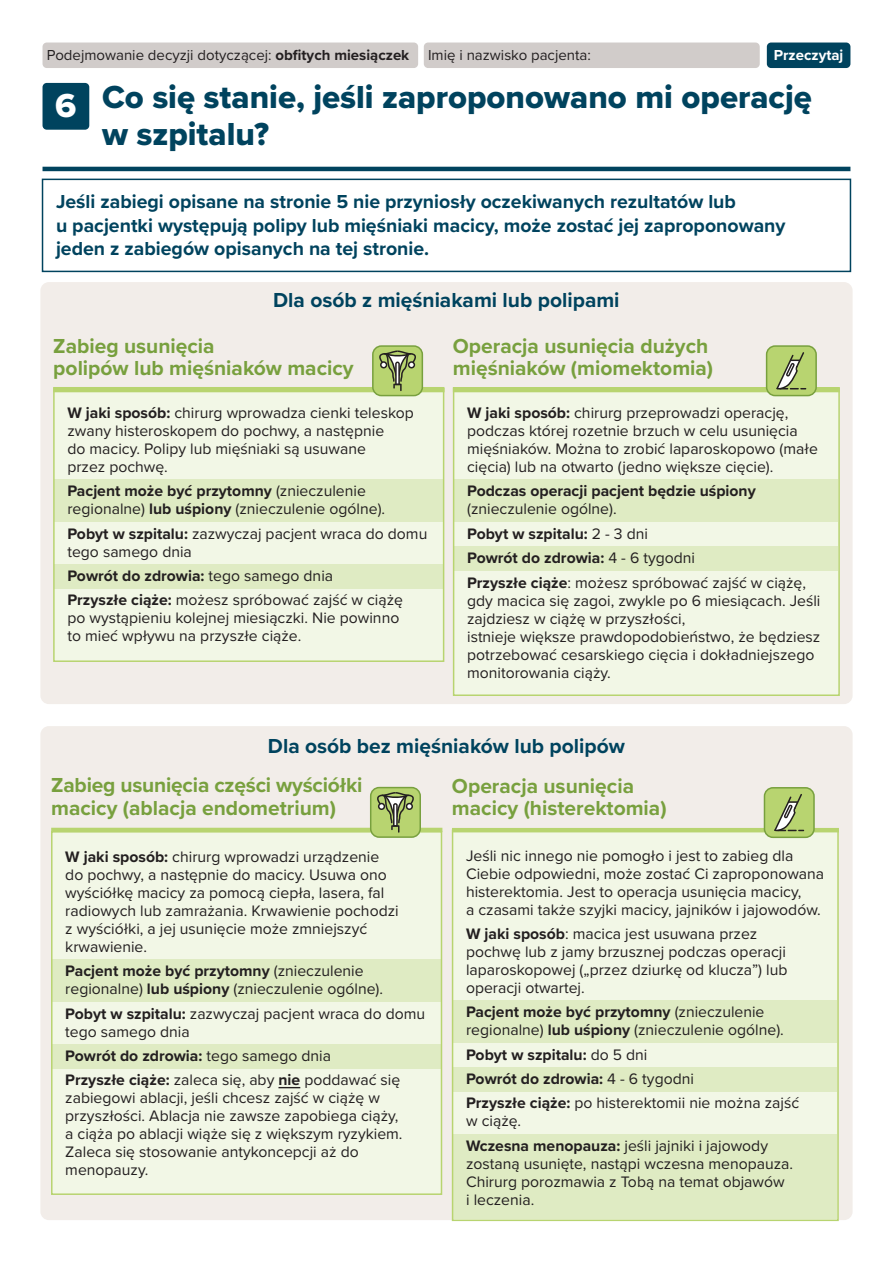
<style>
.page{position:relative;width:893px;height:1263px;background:#fff}
.page>*{position:absolute;margin:0;border:0;box-sizing:border-box;transform-origin:0 0}
.t1{font:33px/37.5px "Proxima Nova Extrabld";color:#00435e}
.t2{font:700 21px/22.5px "Proxima Nova";color:#78a03e}
.t3{font:700 21px "Proxima Nova";color:#00435e}
.P_-_Black{font:700 19.5px/23.4px "Proxima Nova";color:#00435e}
.P_-_Black-2{font:15.75px/18px "Proxima Nova";color:#231f20}
.P_-_Black-3{font:700 15.75px/18px "Proxima Nova";color:#231f20}
.P_-_Black-4{font:15px "Proxima Nova";color:#231f20}
.P_-_Black-5{font:700 15px "Proxima Nova";color:#fff}
.s1{font-weight:700}
.s2{font-size:34.5px;color:#fff}
.s3{font-weight:400}
</style>
<div class="page">
<div style="left:43px;top:83px;width:46px;height:47px;background:#00435e;border-radius:4px"></div>
<hr style="left:43px;top:167px;width:807px;height:4px;background:#00435e">
<div style="left:40px;top:726px;width:813px;height:494px;background:#f2ede9;border-radius:9px"></div>
<div style="left:40px;top:282px;width:813px;height:422px;background:#f2ede9;border-radius:9px"></div>
<div style="left:54px;top:388px;width:390px;height:273px;background:#f2f7e6"></div>
<div style="left:55px;top:480px;width:388px;height:42px;background:#dfebc3"></div>
<div style="left:55px;top:564px;width:388px;height:25px;background:#dfebc3"></div>
<div style="left:53px;top:387px;width:391px;height:275px;border:2px solid #b8d470"></div>
<div style="left:52px;top:832px;width:389px;height:362px;background:#f2f7e6"></div>
<div style="left:53px;top:959px;width:388px;height:43px;background:#dfebc3"></div>
<div style="left:53px;top:1044px;width:388px;height:24px;background:#dfebc3"></div>
<svg style="left:278px;top:1087px;width:22px;height:1px"></svg>
<div style="left:51px;top:831px;width:391px;height:364px;border:2px solid #b8d470"></div>
<div style="left:454px;top:388px;width:385px;height:307px;background:#f2f7e6"></div>
<div style="left:454px;top:480px;width:384px;height:42px;background:#dfebc3"></div>
<div style="left:454px;top:546px;width:384px;height:25px;background:#dfebc3"></div>
<div style="left:453px;top:387px;width:387px;height:309px;border:2px solid #b8d470"></div>
<div style="left:453px;top:830px;width:385px;height:390px;background:#f2f7e6"></div>
<div style="left:453px;top:1000px;width:384px;height:43px;background:#dfebc3"></div>
<div style="left:453px;top:1067px;width:384px;height:24px;background:#dfebc3"></div>
<div style="left:453px;top:1134px;width:384px;height:85px;background:#dfebc3"></div>
<div style="left:452px;top:829px;width:387px;height:392px;border:2px solid #b8d470"></div>
<div style="left:767px;top:43px;width:83px;height:25px;background:#00435e;border-radius:4px"></div>
<div style="left:43px;top:43px;width:375px;height:25px;background:#d1ccca;border-radius:4px"></div>
<div style="left:424px;top:43px;width:336px;height:25px;background:#d1ccca;border-radius:4px"></div>
<hr style="left:53px;top:388px;width:392px;height:4px;background:#b8d470">
<hr style="left:51px;top:828px;width:391px;height:4px;background:#b8d470">
<hr style="left:453px;top:388px;width:387px;height:4px;background:#b8d470">
<hr style="left:452px;top:828px;width:387px;height:4px;background:#b8d470">
<div style="left:373px;top:346px;width:49px;height:50px;background:#b8d470;border-radius:9px"></div>
<div style="left:372px;top:345px;width:51px;height:51px;border:2px solid #78a03e;border-radius:9px"></div>
<svg style="left:379px;top:350px;width:37px;height:41px"></svg>
<div style="left:371px;top:787px;width:49px;height:50px;background:#b8d470;border-radius:9px"></div>
<div style="left:370px;top:787px;width:51px;height:51px;border:2px solid #78a03e;border-radius:9px"></div>
<svg style="left:377px;top:792px;width:37px;height:41px"></svg>
<div style="left:42px;top:179px;width:809px;height:93px;border:2px solid #00435e"></div>
<div style="left:767px;top:346px;width:49px;height:50px;background:#b8d470;border-radius:9px"></div>
<div style="left:766px;top:345px;width:51px;height:51px;border:2px solid #78a03e;border-radius:9px"></div>
<svg style="left:776px;top:352px;width:30px;height:37px"></svg>
<div style="left:764px;top:788px;width:50px;height:49px;background:#b8d470;border-radius:9px"></div>
<div style="left:764px;top:787px;width:51px;height:51px;border:2px solid #78a03e;border-radius:9px"></div>
<svg style="left:774px;top:794px;width:30px;height:37px"></svg>
<p class="P_-_Black-4" style="left:47px;top:44px;width:364px">Podejmowanie decyzji dotyczącej: <span class="s1">obfitych miesiączek</span></p>
<p class="P_-_Black-4" style="left:428px;top:44px;width:164px">Imię i nazwisko pacjenta:</p>
<p class="P_-_Black-5" style="left:774px;top:44px;width:71px">Przeczytaj</p>
<h2 class="t1" style="left:102px;top:78px;width:711px;text-indent:-47px"><span class="s2">6</span> Co się stanie, jeśli zaproponowano mi operację w szpitalu?</h2>
<p class="P_-_Black" style="left:56px;top:190px;width:731px">Jeśli zabiegi opisane na stronie 5 nie przyniosły oczekiwanych rezultatów lub<br>u pacjentki występują polipy lub mięśniaki macicy, może zostać jej zaproponowany jeden z zabiegów opisanych na tej stronie.</p>
<h2 class="t3" style="left:273px;top:284px;width:348px">Dla osób z mięśniakami lub polipami</h2>
<h3 class="t2" style="left:53px;top:334px;width:302px">Zabieg usunięcia<br>polipów lub mięśniaków macicy</h3>
<p class="P_-_Black-2" style="left:67px;top:403px;width:348px"><span class="s1">W jaki sposób:</span> chirurg wprowadza cienki teleskop zwany histeroskopem do pochwy, a następnie<br>do macicy. Polipy lub mięśniaki są usuwane<br>przez pochwę.</p>
<p class="P_-_Black-2" style="left:67px;top:481px;width:319px"><span class="s1">Pacjent może być przytomny</span> (znieczulenie regionalne) <span class="s1">lub uśpiony</span> (znieczulenie ogólne).</p>
<p class="P_-_Black-2" style="left:67px;top:524px;width:361px"><span class="s1">Pobyt w szpitalu:</span> zazwyczaj pacjent wraca do domu tego samego dnia</p>
<p class="P_-_Black-3" style="left:67px;top:566px;width:267px">Powrót do zdrowia: <span class="s3">tego samego dnia</span></p>
<p class="P_-_Black-2" style="left:67px;top:590px;width:337px"><span class="s1">Przyszłe ciąże:</span> możesz spróbować zajść w ciążę po wystąpieniu kolejnej miesiączki. Nie powinno to mieć wpływu na przyszłe ciąże.</p>
<h3 class="t2" style="left:453px;top:334px;width:262px">Operacja usunięcia dużych mięśniaków (miomektomia)</h3>
<p class="P_-_Black-2" style="left:467px;top:403px;width:352px"><span class="s1">W jaki sposób:</span> chirurg przeprowadzi operację, podczas której rozetnie brzuch w celu usunięcia mięśniaków. Można to zrobić laparoskopowo (małe cięcia) lub na otwarto (jedno większe cięcie).</p>
<p class="P_-_Black-3" style="left:467px;top:482px;width:290px">Podczas operacji pacjent będzie uśpiony <span class="s3">(znieczulenie ogólne).</span></p>
<p class="P_-_Black-3" style="left:467px;top:524px;width:182px">Pobyt w szpitalu: <span class="s3">2 - 3 dni</span></p>
<p class="P_-_Black-3" style="left:467px;top:548px;width:229px">Powrót do zdrowia: <span class="s3">4 - 6 tygodni</span></p>
<p class="P_-_Black-2" style="left:467px;top:572px;width:355px"><span class="s1">Przyszłe ciąże</span>: możesz spróbować zajść w ciążę, gdy macica się zagoi, zwykle po 6 miesiącach. Jeśli zajdziesz w ciążę w przyszłości,<br>istnieje większe prawdopodobieństwo, że będziesz potrzebować cesarskiego cięcia i dokładniejszego monitorowania ciąży.</p>
<h2 class="t3" style="left:268px;top:730px;width:359px">Dla osób bez mięśniaków lub polipów</h2>
<h3 class="t2" style="left:51px;top:774px;width:313px">Zabieg usunięcia części wyściółki macicy (ablacja endometrium)</h3>
<p class="P_-_Black-2" style="left:65px;top:847px;width:335px"><span class="s1">W jaki sposób:</span> chirurg wprowadzi urządzenie do pochwy, a następnie do macicy. Usuwa ono wyściółkę macicy za pomocą ciepła, lasera, fal radiowych lub zamrażania. Krwawienie pochodzi z wyściółki, a jej usunięcie może zmniejszyć krwawienie.</p>
<p class="P_-_Black-2" style="left:65px;top:961px;width:319px"><span class="s1">Pacjent może być przytomny</span> (znieczulenie regionalne) <span class="s1">lub uśpiony</span> (znieczulenie ogólne).</p>
<p class="P_-_Black-2" style="left:65px;top:1004px;width:361px"><span class="s1">Pobyt w szpitalu:</span> zazwyczaj pacjent wraca do domu tego samego dnia</p>
<p class="P_-_Black-3" style="left:65px;top:1046px;width:267px">Powrót do zdrowia: <span class="s3">tego samego dnia</span></p>
<p class="P_-_Black-2" style="left:65px;top:1070px;width:339px"><span class="s1">Przyszłe ciąże:</span> zaleca się, aby <span class="s1">nie</span> poddawać się zabiegowi ablacji, jeśli chcesz zajść w ciążę w przyszłości. Ablacja nie zawsze zapobiega ciąży, a ciąża po ablacji wiąże się z większym ryzykiem.<br>Zaleca się stosowanie antykoncepcji aż do menopauzy.</p>
<h3 class="t2" style="left:452px;top:774px;width:216px">Operacja usunięcia macicy (histerektomia)</h3>
<p class="P_-_Black-2" style="left:466px;top:845px;width:360px">Jeśli nic innego nie pomogło i jest to zabieg dla Ciebie odpowiedni, może zostać Ci zaproponowana histerektomia. Jest to operacja usunięcia macicy,<br>a czasami także szyjki macicy, jajników i jajowodów.</p>
<p class="P_-_Black-2" style="left:466px;top:924px;width:323px"><span class="s1">W jaki sposób</span>: macica jest usuwana przez pochwę lub z jamy brzusznej podczas operacji laparoskopowej („przez dziurkę od klucza”) lub operacji otwartej.</p>
<p class="P_-_Black-2" style="left:466px;top:1002px;width:319px"><span class="s1">Pacjent może być przytomny</span> (znieczulenie regionalne) <span class="s1">lub uśpiony</span> (znieczulenie ogólne).</p>
<p class="P_-_Black-3" style="left:466px;top:1045px;width:183px">Pobyt w szpitalu: <span class="s3">do 5 dni</span></p>
<p class="P_-_Black-3" style="left:466px;top:1069px;width:229px">Powrót do zdrowia: <span class="s3">4 - 6 tygodni</span></p>
<p class="P_-_Black-2" style="left:466px;top:1093px;width:335px"><span class="s1">Przyszłe ciąże:</span> po histerektomii nie można zajść w ciążę.</p>
<p class="P_-_Black-2" style="left:466px;top:1136px;width:329px"><span class="s1">Wczesna menopauza:</span> jeśli jajniki i jajowody zostaną usunięte, nastąpi wczesna menopauza.<br>Chirurg porozmawia z Tobą na temat objawów<br>i leczenia.</p>
</div>
